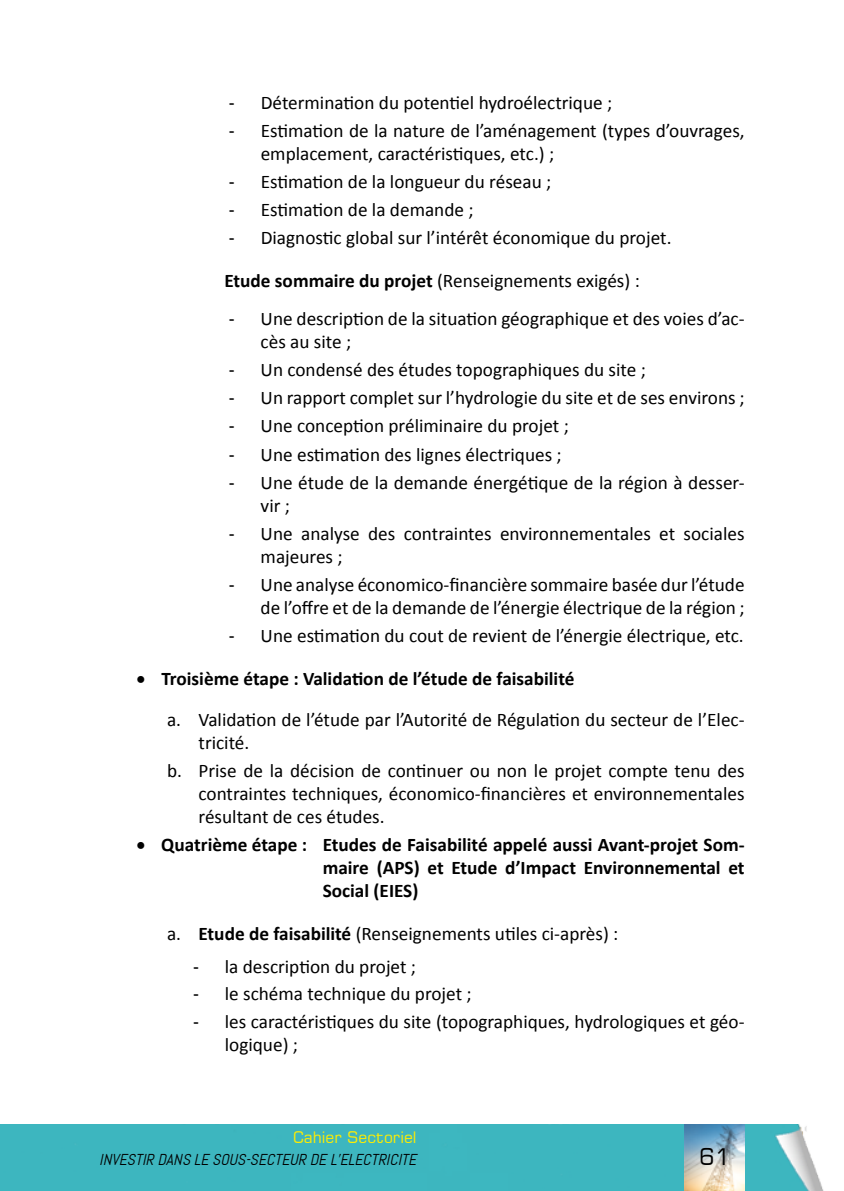
<style>
.page{position:relative;width:844px;height:1191px;background:#fff}
.page>*{position:absolute;margin:0;border:0;box-sizing:border-box;transform-origin:0 0}
.t1{font:22.75px "Square 721 BT";color:#000}
.t2{font:19.25px/23.1px "Calibri";color:#000}
.t3{font:700 19.25px/23.1px "Calibri";color:#000;text-align:justify}
.t4{font:italic 15.75px "Abel";color:#000}
.t5{font:15.75px "Square 721 BT";color:#ffed00}
.s1{font-family:"Arial Narrow"}
.s2{font-weight:700}
</style>
<div class="page">
<img style="left:290px;top:1125px;width:534px;height:66px">
<img style="left:684px;top:1125px;width:60px;height:66px">
<div style="left:0;top:1125px;width:290px;height:66px;background:#3db6bf"></div>
<p class="t2" style="left:229px;top:91px;width:384px"><span class="s1">-</span> Détermination du potentiel hydroélectrique ;</p>
<p class="t2" style="left:260px;top:119px;width:485px;text-indent:-31px"><span class="s1">-</span> Estimation de la nature de l’aménagement (types d’ouvrages, emplacement, caractéristiques, etc.) ;</p>
<p class="t2" style="left:229px;top:170px;width:323px"><span class="s1">-</span> Estimation de la longueur du réseau ;</p>
<p class="t2" style="left:229px;top:198px;width:246px"><span class="s1">-</span> Estimation de la demande ;</p>
<p class="t2" style="left:229px;top:226px;width:444px"><span class="s1">-</span> Diagnostic global sur l’intérêt économique du projet.</p>
<p class="t2" style="left:224px;top:269px;width:417px"><span class="s2">Etude sommaire du projet</span> (Renseignements exigés) :</p>
<p class="t2" style="left:260px;top:307px;width:485px;text-indent:-31px"><span class="s1">-</span> Une description de la situation géographique et des voies d’ac&shy;cès au site ;</p>
<p class="t2" style="left:229px;top:358px;width:418px"><span class="s1">-</span> Un condensé des études topographiques du site ;</p>
<p class="t2" style="left:229px;top:386px;width:517px"><span class="s1">-</span> Un rapport complet sur l’hydrologie du site et de ses environs ;</p>
<p class="t2" style="left:229px;top:414px;width:341px"><span class="s1">-</span> Une conception préliminaire du projet ;</p>
<p class="t2" style="left:229px;top:442px;width:334px"><span class="s1">-</span> Une estimation des lignes électriques ;</p>
<p class="t2" style="left:260px;top:471px;width:485px;text-indent:-31px"><span class="s1">-</span> Une étude de la demande énergétique de la région à desser&shy;vir ;</p>
<p class="t2" style="left:260px;top:522px;width:485px;text-indent:-31px"><span class="s1">-</span> Une analyse des contraintes environnementales et sociales majeures ;</p>
<p class="t2" style="left:229px;top:573px;width:517px;text-align:right"><span class="s1">-</span> Une analyse économico-financière sommaire basée dur l’étude de l’offre et de la demande de l’énergie électrique de la région ;</p>
<p class="t2" style="left:229px;top:624px;width:516px"><span class="s1">-</span> Une estimation du cout de revient de l’énergie électrique, etc.</p>
<p class="t2" style="left:167px;top:658px;width:579px;line-height:40.6px;text-indent:-30px">• <span class="s2">Troisième étape : Validation de l’étude de faisabilité<br></span>a. Validation de l’étude par l’Autorité de Régulation du secteur de l’Elec-</p>
<p class="t2" style="left:167px;top:728px;width:579px;line-height:28px;text-indent:31px">tricité.<br>b. Prise de la décision de continuer ou non le projet compte tenu des</p>
<p class="t2" style="left:198px;top:782px;width:547px">contraintes techniques, économico-financières et environnementales résultant de ces études.</p>
<p class="t3" style="left:322px;top:833px;width:423px;text-indent:-186px">• Quatrième étape : Etudes de Faisabilité appelé aussi Avant-projet Som&shy;maire (APS) et Etude d’Impact Environnemental et Social (EIES)</p>
<p class="t2" style="left:167px;top:922px;width:453px">a. <span class="s2">Etude de faisabilité</span> (Renseignements utiles ci-après) :</p>
<p class="t2" style="left:193px;top:955px;width:224px"><span class="s1">-</span> la description du projet ;</p>
<p class="t2" style="left:193px;top:982px;width:279px"><span class="s1">-</span> le schéma technique du projet ;</p>
<p class="t2" style="left:225px;top:1009px;width:521px;text-indent:-31px"><span class="s1">-</span> les caractéristiques du site (topographiques, hydrologiques et géo&shy;logique) ;</p>
<p class="t5" style="left:293px;top:1127px;width:125px">Cahier Sectoriel</p>
<p class="t4" style="left:99px;top:1150px;width:322px">INVESTIR DANS LE SOUS-SECTEUR DE L’ELECTRICITE</p>
<p class="t1" style="left:699px;top:1142px;width:32px">61</p>
</div>
